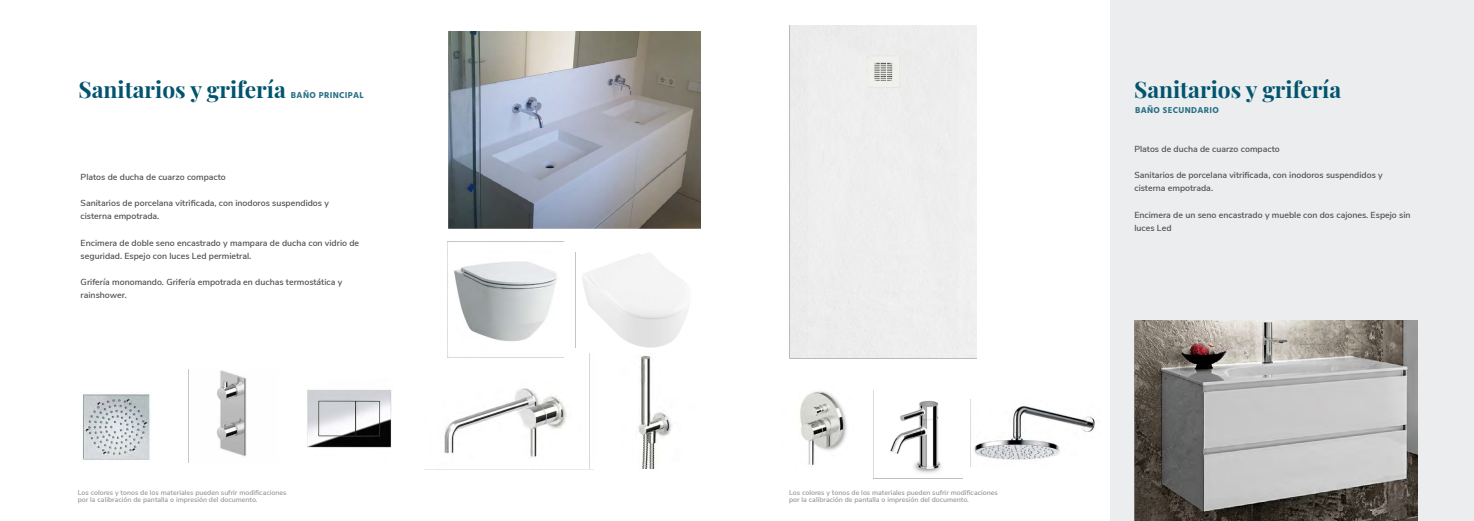
<style>
.page{position:relative;width:1474px;height:521px;background:#fff}
.page>*{position:absolute;margin:0;border:0;box-sizing:border-box;transform-origin:0 0}
.t1{font:700 22.75px "Playfair Display";color:#00546e}
.t2{font:600 8.75px/13.1px "Nunito Sans";color:#4d4d4f}
.t3{font:700 8.75px "Hind";letter-spacing:.04em;color:#276e84}
.t4{font:600 7px/7.9px "Nunito Sans";color:#959799}
</style>
<div class="page">
<div style="left:1110px;top:0;width:363px;height:521px;background:#ecedee"></div>
<div style="left:790px;top:26px;width:186px;height:332px;background:#eee"></div>
<img style="left:1134px;top:320px;width:283px;height:201px">
<img style="left:873px;top:390px;width:89px;height:89px">
<img style="left:970px;top:399px;width:125px;height:67px">
<img style="left:83px;top:394px;width:68px;height:66px">
<img style="left:307px;top:390px;width:85px;height:58px">
<img style="left:188px;top:369px;width:59px;height:93px">
<img style="left:444px;top:388px;width:146px;height:81px">
<img style="left:800px;top:391px;width:47px;height:74px">
<img style="left:589px;top:354px;width:83px;height:114px">
<img style="left:447px;top:241px;width:116px;height:116px">
<img style="left:448px;top:31px;width:252px;height:198px">
<h1 class="t1" style="left:79px;top:72px;width:209px">Sanitarios y grifería</h1>
<p class="t3" style="left:291px;top:90px;width:74px">BAÑO PRINCIPAL</p>
<p class="t2" style="left:81px;top:170px;width:147px">Platos de ducha de cuarzo compacto</p>
<p class="t2" style="left:81px;top:196px;width:250px">Sanitarios de porcelana vitrificada, con inodoros suspendidos y cisterna empotrada.</p>
<p class="t2" style="left:81px;top:235px;width:280px">Encimera de doble seno encastrado y mampara de ducha con vidrio de seguridad. Espejo con luces Led permietral.</p>
<p class="t2" style="left:81px;top:275px;width:263px">Grifería monomando. Grifería empotrada en duchas termostática y rainshower.</p>
<p class="t4" style="left:78px;top:488px;width:210px">Los colores y tonos de los materiales pueden sufrir modificaciones por la calibración de pantalla o impresión del documento.</p>
<p class="t4" style="left:789px;top:488px;width:210px">Los colores y tonos de los materiales pueden sufrir modificaciones por la calibración de pantalla o impresión del documento.</p>
<h1 class="t1" style="left:1134px;top:72px;width:209px">Sanitarios y grifería</h1>
<p class="t3" style="left:1135px;top:105px;width:85px">BAÑO SECUNDARIO</p>
<p class="t2" style="left:1134px;top:142px;width:147px">Platos de ducha de cuarzo compacto</p>
<p class="t2" style="left:1134px;top:168px;width:250px">Sanitarios de porcelana vitrificada, con inodoros suspendidos y cisterna empotrada.</p>
<p class="t2" style="left:1134px;top:208px;width:277px">Encimera de un seno encastrado y mueble con dos cajones. Espejo sin luces Led</p>
</div>
